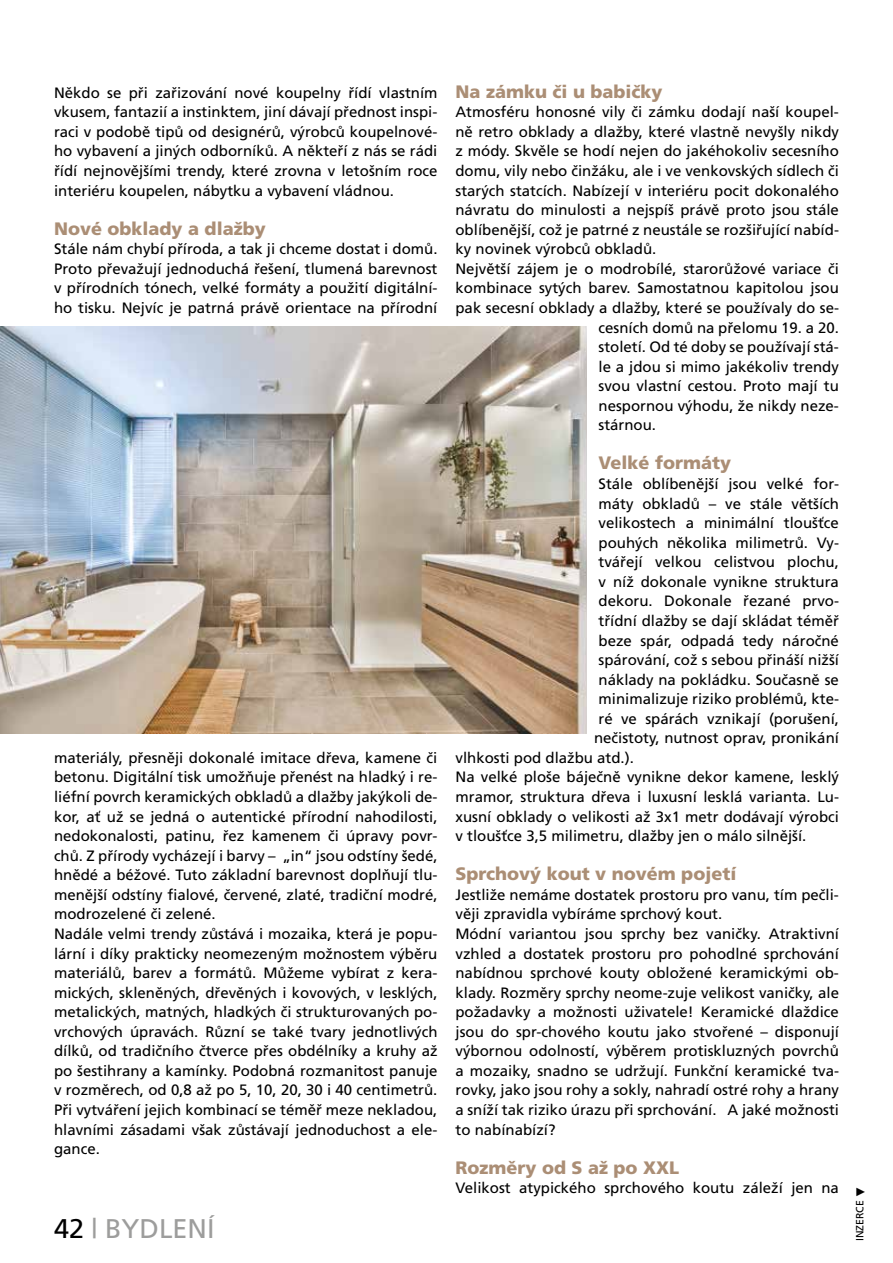
<style>
.page{position:relative;width:893px;height:1263px;background:#fff}
.page>*{position:absolute;margin:0;border:0;box-sizing:border-box;transform-origin:0 0}
.t1{font:27px "Frutiger OT";color:#9d9d9c}
.t2{font:900 18px "Frutiger OT";color:#ab8e75}
.t3{font:15px/19.5px "Frutiger OT";color:#000;text-align:justify}
.t4{font:12px "Impact";color:#000}
.t5{font:10.5px "Frutiger OT";color:#000}
.s1{color:#000}
</style>
<div class="page">
<img style="left:0;top:326px;width:587px;height:407px">
<p class="t3" style="left:54px;top:83px;width:385px">Někdo se při zařizování nové koupelny řídí vlastním vkusem, fantazií a instinktem, jiní dávají přednost inspi&shy;raci v podobě tipů od designérů, výrobců koupelnové&shy;ho vybavení a jiných odborníků. A někteří z nás se rádi řídí nejnovějšími trendy, které zrovna v letošním roce interiéru koupelen, nábytku a vybavení vládnou.</p>
<p class="t2" style="left:54px;top:218px;width:213px">Nové obklady a dlažby</p>
<p class="t3" style="left:54px;top:240px;width:385px">Stále nám chybí příroda, a tak ji chceme dostat i domů.<br>Proto převažují jednoduchá řešení, tlumená barevnost v přírodních tónech, velké formáty a použití digitální&shy;ho tisku. Nejvíc je patrná právě orientace na přírodní</p>
<p class="t3" style="left:54px;top:748px;width:385px;text-align:left">materiály, přesněji dokonalé imitace dřeva, kamene či betonu. Digitální tisk umožňuje přenést na hladký i re&shy;liéfní povrch keramických obkladů a dlažby jakýkoli de&shy;kor, ať už se jedná o autentické přírodní nahodilosti, nedokonalosti, patinu, řez kamenem či úpravy povr&shy;chů. Z přírody vycházejí i barvy – „in“ jsou odstíny šedé, hnědé a béžové. Tuto základní barevnost doplňují tlu&shy;menější odstíny fialové, červené, zlaté, tradiční modré, modrozelené či zelené.<br>Nadále velmi trendy zůstává i mozaika, která je popu&shy;lární i díky prakticky neomezeným možnostem výběru materiálů, barev a formátů. Můžeme vybírat z kera&shy;mických, skleněných, dřevěných i kovových, v lesklých, metalických, matných, hladkých či strukturovaných po&shy;vrchových úpravách. Různí se také tvary jednotlivých dílků, od tradičního čtverce přes obdélníky a kruhy až po šestihrany a kamínky. Podobná rozmanitost panuje v rozměrech, od 0,8 až po 5, 10, 20, 30 i 40 centimetrů.<br>Při vytváření jejich kombinací se téměř meze nekladou, hlavními zásadami však zůstávají jednoduchost a ele&shy;gance.</p>
<h1 class="t1" style="left:54px;top:1214px;width:162px"><span class="s1">42</span> | BYDLENÍ</h1>
<p class="t2" style="left:455px;top:81px;width:209px">Na zámku či u babičky</p>
<p class="t3" style="left:455px;top:103px;width:385px">Atmosféru honosné vily či zámku dodají naší koupel-</p>
<p class="t3" style="left:455px;top:122px;width:385px">ně retro obklady a dlažby, které vlastně nevyšly nikdy</p>
<p class="t3" style="left:455px;top:142px;width:385px">z módy. Skvěle se hodí nejen do jakéhokoliv secesního</p>
<p class="t3" style="left:455px;top:161px;width:385px">domu, vily nebo činžáku, ale i ve venkovských sídlech či</p>
<p class="t3" style="left:455px;top:181px;width:385px">starých statcích. Nabízejí v interiéru pocit dokonalého</p>
<p class="t3" style="left:455px;top:201px;width:385px">návratu do minulosti a nejspíš právě proto jsou stále</p>
<p class="t3" style="left:455px;top:220px;width:385px">oblíbenější, což je patrné z neustále se rozšiřující nabíd-</p>
<p class="t3" style="left:455px;top:240px;width:202px">ky novinek výrobců obkladů.</p>
<p class="t3" style="left:455px;top:259px;width:385px">Největší zájem je o modrobílé, starorůžové variace či</p>
<p class="t3" style="left:455px;top:279px;width:385px">kombinace sytých barev. Samostatnou kapitolou jsou</p>
<p class="t3" style="left:455px;top:298px;width:385px">pak secesní obklady a dlažby, které se používaly do se-</p>
<p class="t3" style="left:598px;top:318px;width:242px">cesních domů na přelomu 19. a 20.</p>
<p class="t3" style="left:598px;top:337px;width:242px">století. Od té doby se používají stá-</p>
<p class="t3" style="left:598px;top:357px;width:242px">le a jdou si mimo jakékoliv trendy</p>
<p class="t3" style="left:598px;top:377px;width:242px">svou vlastní cestou. Proto mají tu</p>
<p class="t3" style="left:598px;top:396px;width:242px">nespornou výhodu, že nikdy neze-</p>
<p class="t3" style="left:598px;top:416px;width:59px">stárnou.</p>
<p class="t2" style="left:598px;top:453px;width:134px">Velké formáty</p>
<p class="t3" style="left:598px;top:474px;width:242px">Stále oblíbenější jsou velké for-</p>
<p class="t3" style="left:598px;top:494px;width:242px">máty obkladů – ve stále větších</p>
<p class="t3" style="left:598px;top:513px;width:242px">velikostech a minimální tloušťce</p>
<p class="t3" style="left:598px;top:533px;width:242px">pouhých několika milimetrů. Vy-</p>
<p class="t3" style="left:598px;top:553px;width:242px">tvářejí velkou celistvou plochu,</p>
<p class="t3" style="left:598px;top:572px;width:242px">v níž dokonale vynikne struktura</p>
<p class="t3" style="left:598px;top:592px;width:242px">dekoru. Dokonale řezané prvo-</p>
<p class="t3" style="left:598px;top:611px;width:242px">třídní dlažby se dají skládat téměř</p>
<p class="t3" style="left:598px;top:631px;width:242px">beze spár, odpadá tedy náročné</p>
<p class="t3" style="left:598px;top:650px;width:242px">spárování, což s sebou přináší nižší</p>
<p class="t3" style="left:598px;top:670px;width:242px">náklady na pokládku. Současně se</p>
<p class="t3" style="left:598px;top:690px;width:242px">minimalizuje riziko problémů, kte-</p>
<p class="t3" style="left:598px;top:709px;width:242px">ré ve spárách vznikají (porušení,</p>
<p class="t3" style="left:594px;top:729px;width:246px">nečistoty, nutnost oprav, pronikání</p>
<p class="t3" style="left:455px;top:748px;width:180px">vlhkosti pod dlažbu atd.).</p>
<p class="t3" style="left:455px;top:768px;width:385px">Na velké ploše báječně vynikne dekor kamene, lesklý</p>
<p class="t3" style="left:455px;top:787px;width:385px">mramor, struktura dřeva i luxusní lesklá varianta. Lu-</p>
<p class="t3" style="left:455px;top:807px;width:385px">xusní obklady o velikosti až 3x1 metr dodávají výrobci</p>
<p class="t3" style="left:455px;top:826px;width:352px">v tloušťce 3,5 milimetru, dlažby jen o málo silnější.</p>
<p class="t2" style="left:455px;top:864px;width:282px">Sprchový kout v novém pojetí</p>
<p class="t3" style="left:455px;top:885px;width:385px;text-align:left">Jestliže nemáme dostatek prostoru pro vanu, tím pečli&shy;věji zpravidla vybíráme sprchový kout.<br>Módní variantou jsou sprchy bez vaničky. Atraktivní vzhled a dostatek prostoru pro pohodlné sprchování nabídnou sprchové kouty obložené keramickými ob&shy;klady. Rozměry sprchy neome-zuje velikost vaničky, ale požadavky a možnosti uživatele! Keramické dlaždice jsou do spr-chového koutu jako stvořené – disponují výbornou odolností, výběrem protiskluzných povrchů a mozaiky, snadno se udržují. Funkční keramické tva&shy;rovky, jako jsou rohy a sokly, nahradí ostré rohy a hrany a sníží tak riziko úrazu při sprchování. A jaké možnosti to nabínabízí?</p>
<p class="t2" style="left:455px;top:1157px;width:225px">Rozměry od S až po XXL</p>
<p class="t3" style="left:455px;top:1178px;width:385px">Velikost atypického sprchového koutu záleží jen na</p>
<p class="t4" style="left:855px;top:1182px;width:13px">►</p>
<p class="t5" style="left:854px;top:1241px;width:42px;rotate:-90deg">INZERCE</p>
</div>
